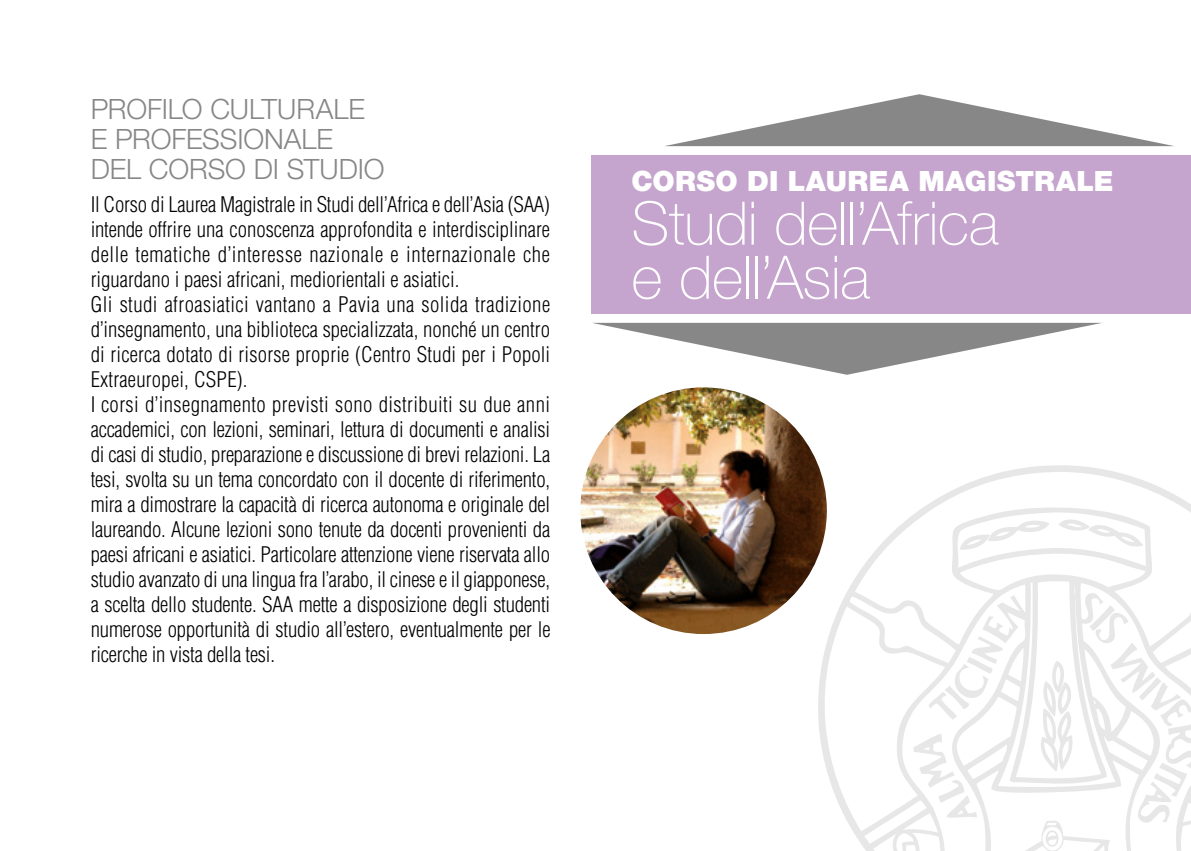
<style>
.page{position:relative;width:1191px;height:851px;background:#fff}
.page>*{position:absolute;margin:0;border:0;box-sizing:border-box;transform-origin:0 0}
.t1{font:100 60px/54px "Helvetica Neue";letter-spacing:-.01em;color:#fff}
.t2{font:300 28px/30px "Helvetica Neue";letter-spacing:-.005em;color:#878787}
.t3{font:900 28px "Helvetica Neue";letter-spacing:.01em;color:#fff}
.t4{font:300 condensed 21px/25px "Helvetica";letter-spacing:-.01em;color:#000}
</style>
<div class="page">
<svg style="left:665px;top:94px;width:508px;height:52px"></svg>
<svg style="left:593px;top:323px;width:508px;height:52px"></svg>
<div style="left:591px;top:155px;width:600px;height:159px;background:#c5a4cd"></div>
<svg style="left:818px;top:465px;width:373px;height:385px"></svg>
<svg style="left:1058px;top:519px;width:85px;height:28px"></svg>
<svg style="left:959px;top:520px;width:90px;height:30px"></svg>
<svg style="left:913px;top:605px;width:278px;height:245px"></svg>
<img style="left:580px;top:387px;width:247px;height:247px;border-radius:123px">
<h2 class="t2" style="left:91px;top:93px;width:295px">PROFILO CULTURALE<br>E PROFESSIONALE<br>DEL CORSO DI STUDIO</h2>
<p class="t4" style="left:91px;top:192px;width:461px">Il Corso di Laurea Magistrale in Studi dell’Africa e dell’Asia (SAA) intende offrire una conoscenza approfondita e interdisciplinare delle tematiche d’interesse nazionale e internazionale che riguardano i paesi africani, mediorientali e asiatici.<br>Gli studi afroasiatici vantano a Pavia una solida tradizione d’insegnamento, una biblioteca specializzata, nonché un centro di ricerca dotato di risorse proprie (Centro Studi per i Popoli Extraeuropei, CSPE).<br>I corsi d’insegnamento previsti sono distribuiti su due anni accademici, con lezioni, seminari, lettura di documenti e analisi di casi di studio, preparazione e discussione di brevi relazioni. La tesi, svolta su un tema concordato con il docente di riferimento, mira a dimostrare la capacità di ricerca autonoma e originale del laureando. Alcune lezioni sono tenute da docenti provenienti da paesi africani e asiatici. Particolare attenzione viene riservata allo studio avanzato di una lingua fra l’arabo, il cinese e il giapponese, a scelta dello studente. SAA mette a disposizione degli studenti numerose opportunità di studio all’estero, eventualmente per le ricerche in vista della tesi.</p>
<h2 class="t3" style="left:631px;top:164px;width:483px">CORSO DI LAUREA MAGISTRALE</h2>
<h1 class="t1" style="left:631px;top:196px;width:369px">Studi dell’Africa e dell’Asia</h1>
</div>
